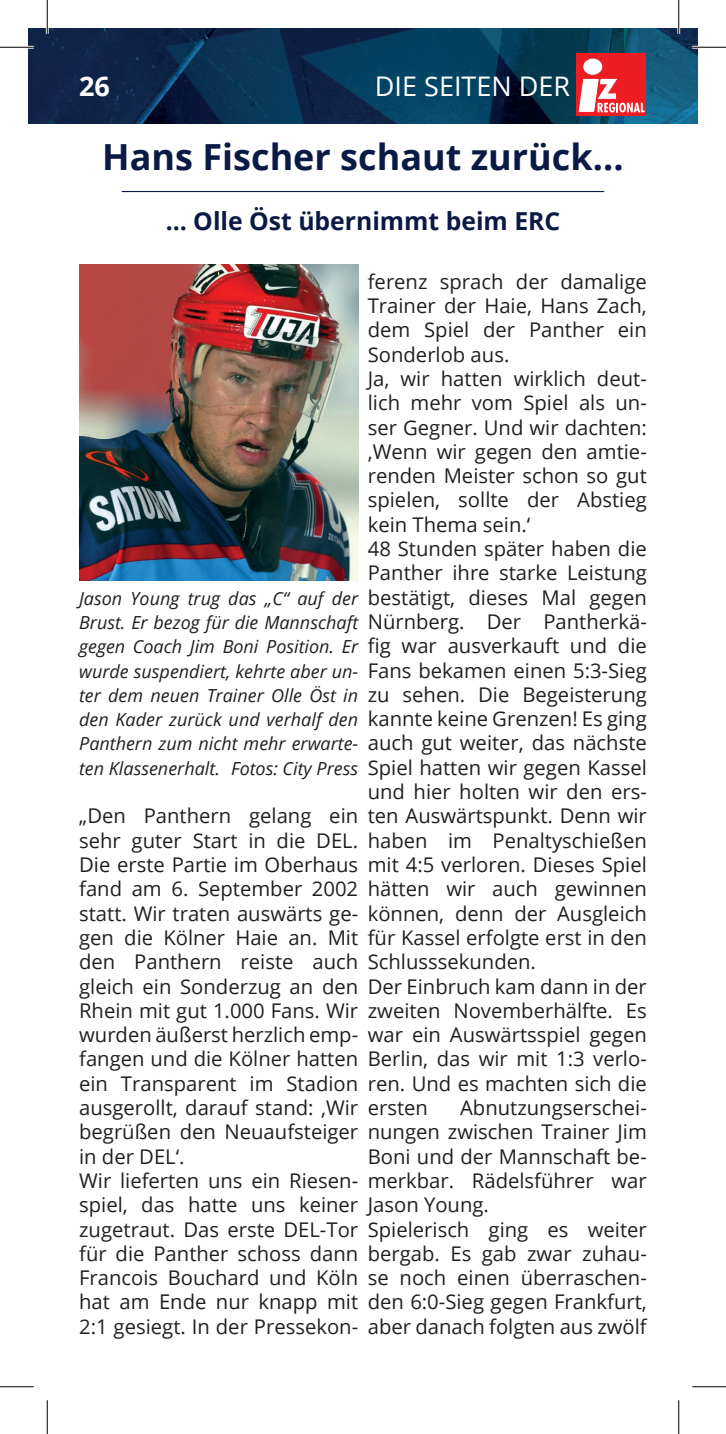
<style>
.page{position:relative;width:726px;height:1434px;background:#fff}
.page>*{position:absolute;margin:0;border:0;box-sizing:border-box;transform-origin:0 0}
.t1{font:700 36px "Open Sans";color:#0b1a44}
.t2{font:27px "Open Sans";color:#fff}
.t3{font:700 27px "Open Sans";color:#fff}
.t4{font:700 24.75px "Open Sans";color:#0b1a44}
.t5{font:20.25px/24.3px "Open Sans";color:#231f20}
.t6{font:italic 18px/24.3px "Open Sans";color:#231f20;text-align:justify}
</style>
<div class="page">
<img style="left:28px;top:28px;width:670px;height:96px">
<hr style="left:122px;top:191px;width:482px;height:1px;background:#0b1a44">
<div style="left:576px;top:53px;width:70px;height:63px;background:#ee1d23"></div>
<svg style="left:578px;top:78px;width:67px;height:35px"></svg>
<div style="left:583px;top:59px;width:19px;height:16px;background:#fff;border-radius:50%"></div>
<img style="left:79px;top:264px;width:279px;height:316px">
<hr style="left:0;top:46px;width:34px;height:3px;background:#fff">
<hr style="left:692px;top:46px;width:34px;height:3px;background:#fff">
<hr style="left:46px;top:0;width:3px;height:34px;background:#fff">
<hr style="left:677px;top:0;width:3px;height:34px;background:#fff">
<hr style="left:0;top:47px;width:34px;height:1px;background:#000">
<hr style="left:692px;top:47px;width:34px;height:1px;background:#000">
<hr style="left:0;top:1386px;width:34px;height:1px;background:#000">
<hr style="left:692px;top:1386px;width:34px;height:1px;background:#000">
<hr style="left:47px;top:0;width:1px;height:34px;background:#000">
<hr style="left:47px;top:1400px;width:1px;height:34px;background:#000">
<hr style="left:678px;top:0;width:1px;height:34px;background:#000">
<hr style="left:678px;top:1400px;width:1px;height:34px;background:#000">
<h2 class="t3" style="left:79px;top:67px;width:32px">26</h2>
<h2 class="t2" style="left:375px;top:68px;width:197px">DIE SEITEN DER</h2>
<h1 class="t1" style="left:102px;top:132px;width:523px">Hans Fischer schaut zurück...</h1>
<p class="t4" style="left:166px;top:203px;width:396px">… Olle Öst übernimmt beim ERC</p>
<p class="t5" style="left:368px;top:269px;width:281px">ferenz sprach der damalige<br>Trainer der Haie, Hans Zach, dem Spiel der Panther ein<br>Sonderlob aus.<br>Ja, wir hatten wirklich deut&shy;lich mehr vom Spiel als un&shy;ser Gegner. Und wir dachten: ‚Wenn wir gegen den amtie&shy;renden Meister schon so gut spielen, sollte der Abstieg kein Thema sein.‘<br>48 Stunden später haben die<br>Panther ihre starke Leistung bestätigt, dieses Mal gegen<br>Nürnberg. Der Pantherkä&shy;fig war ausverkauft und die<br>Fans bekamen einen 5:3-Sieg zu sehen. Die Begeisterung kannte keine Grenzen! Es ging auch gut weiter, das nächste<br>Spiel hatten wir gegen Kassel und hier holten wir den ers&shy;ten Auswärtspunkt. Denn wir haben im Penaltyschießen mit 4:5 verloren. Dieses Spiel hätten wir auch gewinnen können, denn der Ausgleich für Kassel erfolgte erst in den<br>Schlusssekunden.<br>Der Einbruch kam dann in der zweiten Novemberhälfte. Es war ein Auswärtsspiel gegen<br>Berlin, das wir mit 1:3 verlo&shy;ren. Und es machten sich die ersten</p>
<p class="t6" style="left:79px;top:585px;width:281px">Jason Young trug das „C“ auf der Brust. Er bezog für die Mannschaft gegen Coach Jim Boni Position. Er wurde suspendiert, kehrte aber un&shy;ter dem neuen Trainer Olle Öst in den Kader zurück und verhalf den Panthern zum nicht mehr erwarte&shy;ten Klassenerhalt. Fotos: City Press</p>
<p class="t5" style="left:79px;top:803px;width:281px">„Den Panthern gelang ein sehr guter Start in die DEL.<br>Die erste Partie im Oberhaus fand am 6. September 2002 statt. Wir traten auswärts ge&shy;gen die Kölner Haie an. Mit den Panthern reiste auch gleich ein Sonderzug an den<br>Rhein mit gut 1.000 Fans. Wir wurden äußerst herzlich emp&shy;fangen und die Kölner hatten ein Transparent im Stadion ausgerollt, darauf stand: ‚Wir begrüßen den Neuaufsteiger in der DEL‘.<br>Wir lieferten uns ein Riesen&shy;spiel, das hatte uns keiner zugetraut. Das erste DEL-Tor für die Panther schoss dann<br>Francois Bouchard und Köln hat am Ende nur knapp mit<br>2:1 gesiegt. In der Pressekon-</p>
<p class="t5" style="left:368px;top:1095px;width:281px;text-indent:92px">Abnutzungserschei&shy;nungen zwischen Trainer Jim<br>Boni und der Mannschaft be&shy;merkbar. Rädelsführer war<br>Jason Young.<br>Spielerisch ging es weiter bergab. Es gab zwar zuhau&shy;se noch einen überraschen&shy;den 6:0-Sieg gegen Frankfurt, aber danach folgten aus zwölf</p>
</div>
